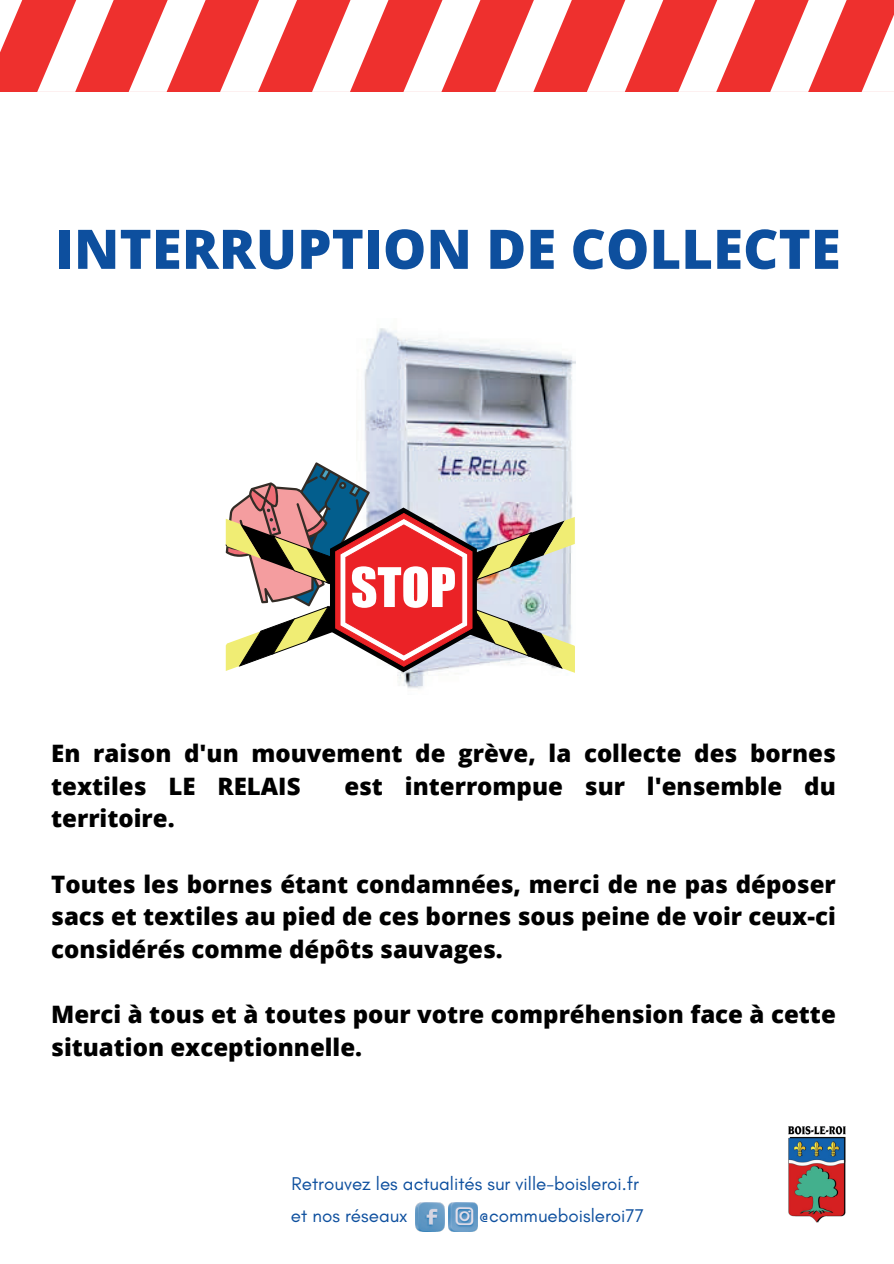
<style>
.page{position:relative;width:894px;height:1264px;background:#fff}
.page>*{position:absolute;margin:0;border:0;box-sizing:border-box;transform-origin:0 0}
.t1{font:800 54.6px "Open Sans";color:#0d4f9e}
.t2{font:800 24px/32.7px "Open Sans";color:#000}
.t3{font:18.75px/31.5px "Glacial Indifference";color:#0d4f9e}
</style>
<div class="page">
<img style="left:788px;top:1126px;width:57px;height:96px">
<img style="left:364px;top:328px;width:211px;height:361px">
<svg style="left:226px;top:462px;width:348px;height:211px"></svg>
<svg style="left:0;top:0;width:893px;height:92px;fill:#ee302e"></svg>
<img style="left:416px;top:1202px;width:28px;height:29px">
<img style="left:449px;top:1202px;width:28px;height:29px">
<h1 class="t1" style="left:55px;top:207px;width:787px">INTERRUPTION DE COLLECTE</h1>
<p class="t2" style="left:51px;top:735px;width:786px">En raison d'un mouvement de grève, la collecte des bornes textiles LE RELAIS</p>
<p class="t2" style="left:344px;top:768px;width:493px">est interrompue sur l'ensemble du</p>
<p class="t2" style="left:51px;top:800px;width:125px">territoire.</p>
<p class="t2" style="left:51px;top:866px;width:786px;text-align:justify">Toutes les bornes étant condamnées, merci de ne pas déposer sacs et textiles au pied de ces bornes sous peine de voir ceux-ci considérés comme dépôts sauvages.</p>
<p class="t2" style="left:51px;top:996px;width:785px">Merci à tous et à toutes pour votre compréhension face à cette situation exceptionnelle.</p>
<p class="t3" style="left:291px;top:1168px;width:349px">Retrouvez les actualités sur ville-boisleroi.fr et nos réseaux</p>
<p class="t3" style="left:478px;top:1200px;width:167px">@commueboisleroi77</p>
</div>
